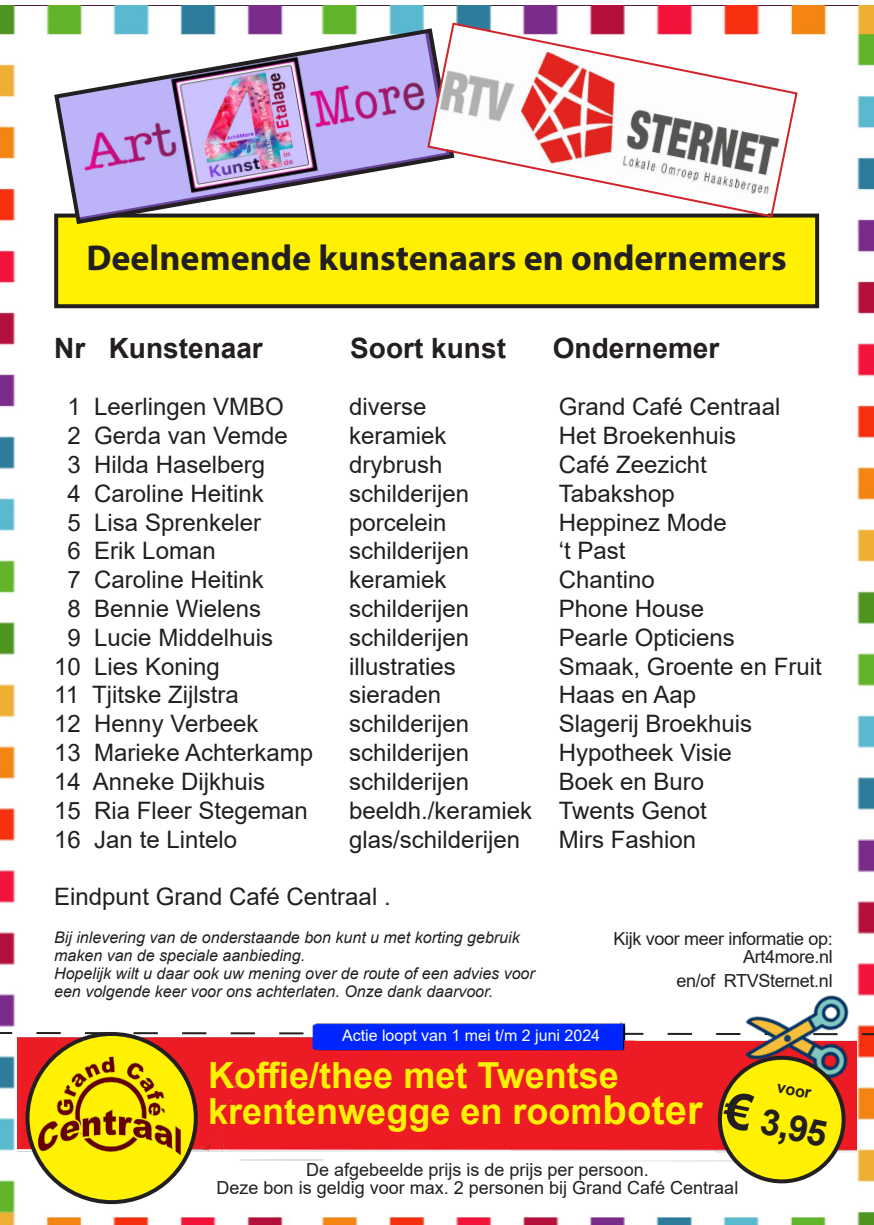
<style>
.page{position:relative;width:874px;height:1225px;background:#fff}
.page>*{position:absolute;margin:0;border:0;box-sizing:border-box;transform-origin:0 0}
.t1{font:700 36px "Arial";color:#fff101}
.t2{font:700 36px "Myriad Pro";color:#231f20}
.t3{font:700 28px "Arial";color:#231f20}
.t4{font:24px "Arial";color:#231f20}
.t5{font:18px/18px "Arial";color:#231f20;text-align:center}
.t6{font:18px/18px "Arial";letter-spacing:-.02em;color:#231f20;text-align:right}
.t7{font:italic 16px/18px "Arial";color:#231f20}
.t8{font:16px "Arial";color:#fff}
.t9{font:700 16px "Arial";color:#231f20}
.s1{font-size:40px}
</style>
<div class="page">
<img style="left:0;top:6px;width:873px;height:1219px">
<svg style="left:0;top:1031px;width:873px;height:5px"></svg>
<div style="left:56px;top:215px;width:760px;height:91px;background:#fff101"></div>
<div style="left:54px;top:213px;width:764px;height:95px;border:4px solid #231f20"></div>
<img style="left:52px;top:26px;width:374px;height:200px">
<svg style="left:426px;top:21px;width:372px;height:197px"></svg>
<img style="left:17px;top:1009px;width:839px;height:195px">
<img style="left:733px;top:970px;width:127px;height:127px">
<div style="left:28px;top:1034px;width:168px;height:168px;background:#fff101;border-radius:50%"></div>
<img style="left:28px;top:1041px;width:168px;height:127px">
<div style="left:26px;top:1032px;width:172px;height:172px;border:4px solid #231f20;border-radius:50%"></div>
<svg style="left:707px;top:1045px;width:148px;height:143px;background:#e0b234"></svg>
<p class="t2" style="left:86px;top:234px;width:701px">Deelnemende kunstenaars en ondernemers</p>
<p class="t3" style="left:54px;top:328px;width:210px">Nr Kunstenaar</p>
<p class="t3" style="left:350px;top:328px;width:157px">Soort kunst</p>
<p class="t3" style="left:552px;top:328px;width:168px">Ondernemer</p>
<p class="t4" style="left:67px;top:390px;width:218px">1 Leerlingen VMBO</p>
<p class="t4" style="left:349px;top:390px;width:79px">diverse</p>
<p class="t4" style="left:558px;top:390px;width:223px">Grand Café Centraal</p>
<p class="t4" style="left:67px;top:419px;width:222px">2 Gerda van Vemde</p>
<p class="t4" style="left:349px;top:419px;width:99px">keramiek</p>
<p class="t4" style="left:558px;top:419px;width:179px">Het Broekenhuis</p>
<p class="t4" style="left:67px;top:448px;width:199px">3 Hilda Haselberg</p>
<p class="t4" style="left:349px;top:448px;width:95px">drybrush</p>
<p class="t4" style="left:558px;top:448px;width:150px">Café Zeezicht</p>
<p class="t4" style="left:67px;top:477px;width:198px">4 Caroline Heitink</p>
<p class="t4" style="left:349px;top:477px;width:122px">schilderijen</p>
<p class="t4" style="left:558px;top:477px;width:118px">Tabakshop</p>
<p class="t4" style="left:67px;top:505px;width:195px">5 Lisa Sprenkeler</p>
<p class="t4" style="left:349px;top:505px;width:99px">porcelein</p>
<p class="t4" style="left:558px;top:505px;width:170px">Heppinez Mode</p>
<p class="t4" style="left:67px;top:534px;width:150px">6 Erik Loman</p>
<p class="t4" style="left:349px;top:534px;width:122px">schilderijen</p>
<p class="t4" style="left:558px;top:534px;width:68px">‘t Past</p>
<p class="t4" style="left:67px;top:563px;width:198px">7 Caroline Heitink</p>
<p class="t4" style="left:349px;top:563px;width:99px">keramiek</p>
<p class="t4" style="left:558px;top:563px;width:98px">Chantino</p>
<p class="t4" style="left:67px;top:592px;width:195px">8 Bennie Wielens</p>
<p class="t4" style="left:349px;top:592px;width:122px">schilderijen</p>
<p class="t4" style="left:558px;top:592px;width:147px">Phone House</p>
<p class="t4" style="left:67px;top:621px;width:207px">9 Lucie Middelhuis</p>
<p class="t4" style="left:349px;top:621px;width:122px">schilderijen</p>
<p class="t4" style="left:558px;top:621px;width:178px">Pearle Opticiens</p>
<p class="t4" style="left:54px;top:649px;width:167px">10 Lies Koning</p>
<p class="t4" style="left:349px;top:649px;width:108px">illustraties</p>
<p class="t4" style="left:558px;top:649px;width:264px">Smaak, Groente en Fruit</p>
<p class="t4" style="left:54px;top:678px;width:186px">11 Tjitske Zijlstra</p>
<p class="t4" style="left:349px;top:678px;width:94px">sieraden</p>
<p class="t4" style="left:558px;top:678px;width:139px">Haas en Aap</p>
<p class="t4" style="left:54px;top:707px;width:206px">12 Henny Verbeek</p>
<p class="t4" style="left:349px;top:707px;width:122px">schilderijen</p>
<p class="t4" style="left:558px;top:707px;width:195px">Slagerij Broekhuis</p>
<p class="t4" style="left:54px;top:736px;width:260px">13 Marieke Achterkamp</p>
<p class="t4" style="left:349px;top:736px;width:122px">schilderijen</p>
<p class="t4" style="left:558px;top:736px;width:174px">Hypotheek Visie</p>
<p class="t4" style="left:54px;top:765px;width:212px">14 Anneke Dijkhuis</p>
<p class="t4" style="left:349px;top:765px;width:122px">schilderijen</p>
<p class="t4" style="left:558px;top:765px;width:147px">Boek en Buro</p>
<p class="t4" style="left:54px;top:793px;width:255px">15 Ria Fleer Stegeman</p>
<p class="t4" style="left:349px;top:793px;width:359px">beeldh./keramiek Twents Genot</p>
<p class="t4" style="left:54px;top:822px;width:184px">16 Jan te Lintelo</p>
<p class="t4" style="left:349px;top:822px;width:172px">glas/schilderijen</p>
<p class="t4" style="left:558px;top:822px;width:139px">Mirs Fashion</p>
<p class="t4" style="left:54px;top:880px;width:338px">Eindpunt Grand Café Centraal .</p>
<p class="t6" style="left:613px;top:929px;width:220px">Kijk voor meer informatie op:<br>Art4more.nl</p>
<p class="t6" style="left:676px;top:971px;width:158px">en/of RTVSternet.nl</p>
<p class="t7" style="left:54px;top:929px;width:482px">Bij inlevering van de onderstaande bon kunt u met korting gebruik maken van de speciale aanbieding.<br>Hopelijk wilt u daar ook uw mening over de route of een advies voor een volgende keer voor ons achterlaten. Onze dank daarvoor.</p>
<p class="t8" style="left:342px;top:1024px;width:259px">Actie loopt van 1 mei t/m 2 juni 2024</p>
<p class="t1" style="left:208px;top:1050px;width:412px">Koffie/thee met Twentse</p>
<p class="t1" style="left:208px;top:1086px;width:496px">krentenwegge en room<span class="s1">boter</span></p>
<p class="t5" style="left:216px;top:1160px;width:523px">De afgebeelde prijs is de prijs per persoon.<br>Deze bon is geldig voor max. 2 personen bij Grand Café Centraal</p>
<p class="t9" style="left:778px;top:1075px;width:36px;rotate:11deg">voor</p>
</div>
